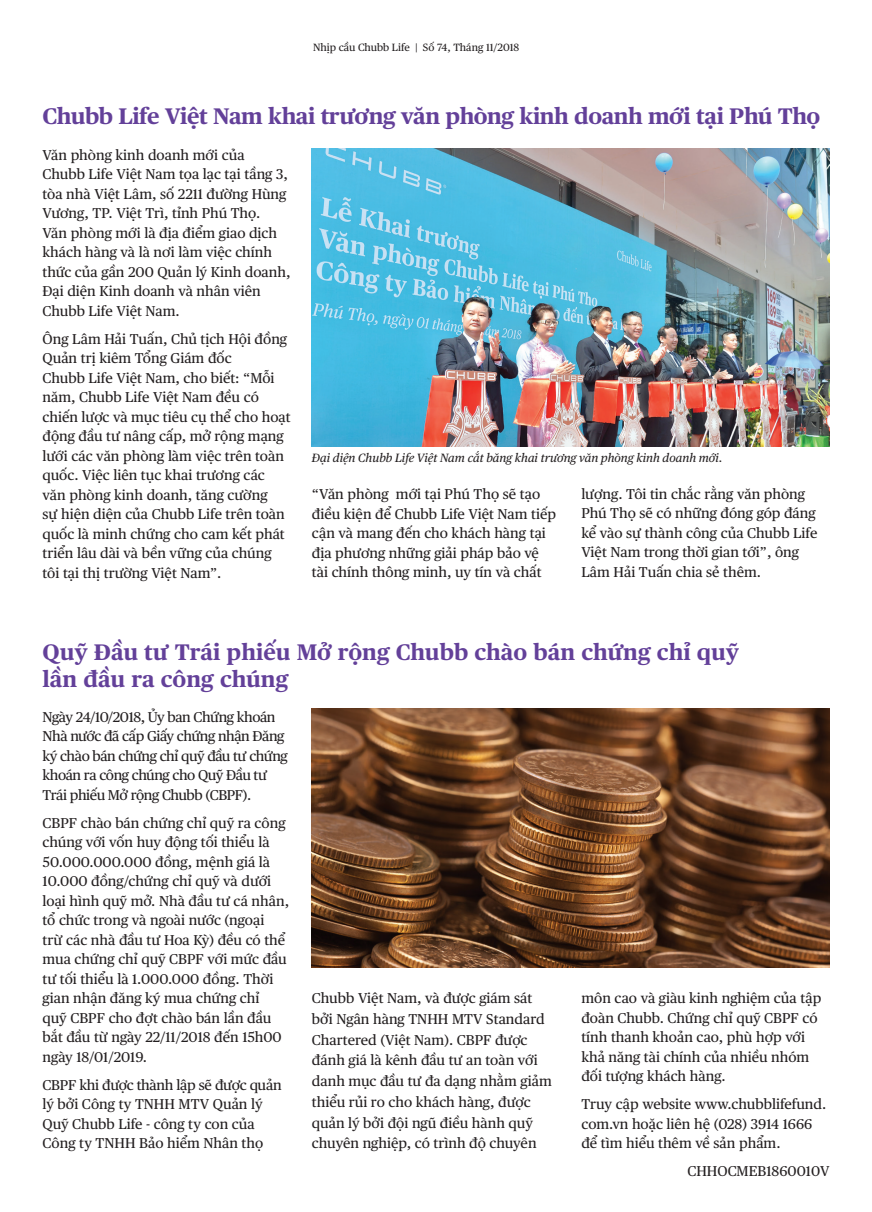
<style>
.page{position:relative;width:872px;height:1212px;background:#fff}
.page>*{position:absolute;margin:0;border:0;box-sizing:border-box;transform-origin:0 0}
.t1{font:700 22.5px/27px "Chubb Publico Text VN";letter-spacing:-.015em;color:#634099}
.t2{font:14.25px/19.5px "Chubb Publico Text VN";color:#231f20}
.t3{font:14.25px/19.5px "Chubb Publico Text VN";letter-spacing:-.03em;color:#231f20}
.t4{font:italic 12px "Chubb Publico Text VN";color:#231f20}
.t5{font:10.5px "Chubb Publico Text VN";color:#231f20}
</style>
<div class="page">
<img style="left:311px;top:708px;width:518px;height:259px">
<img style="left:312px;top:149px;width:517px;height:297px">
<p class="t5" style="left:313px;top:39px;width:208px">Nhịp cầu Chubb Life | Số 74, Tháng 11/2018</p>
<h1 class="t1" style="left:43px;top:101px;width:779px">Chubb Life Việt Nam khai trương văn phòng kinh doanh mới tại Phú Thọ</h1>
<p class="t2" style="left:43px;top:144px;width:249px">Văn phòng kinh doanh mới của<br>Chubb Life Việt Nam tọa lạc tại tầng 3, tòa nhà Việt Lâm, số 2211 đường Hùng<br>Vương, TP. Việt Trì, tỉnh Phú Thọ.<br>Văn phòng mới là địa điểm giao dịch khách hàng và là nơi làm việc chính thức của gần 200 Quản lý Kinh doanh,<br>Đại diện Kinh doanh và nhân viên<br>Chubb Life Việt Nam.</p>
<p class="t2" style="left:43px;top:328px;width:250px">Ông Lâm Hải Tuấn, Chủ tịch Hội đồng<br>Quản trị kiêm Tổng Giám đốc<br>Chubb Life Việt Nam, cho biết: “Mỗi năm, Chubb Life Việt Nam đều có chiến lược và mục tiêu cụ thể cho hoạt động đầu tư nâng cấp, mở rộng mạng lưới các văn phòng làm việc trên toàn quốc. Việc liên tục khai trương các văn phòng kinh doanh, tăng cường<br>sự hiện diện của Chubb Life trên toàn quốc là minh chứng cho cam kết phát triển lâu dài và bền vững của chúng tôi tại thị trường Việt Nam”.</p>
<p class="t4" style="left:312px;top:449px;width:412px">Đại diện Chubb Life Việt Nam cắt băng khai trương văn phòng kinh doanh mới.</p>
<p class="t2" style="left:312px;top:483px;width:246px">“Văn phòng mới tại Phú Thọ sẽ tạo điều kiện để Chubb Life Việt Nam tiếp cận và mang đến cho khách hàng tại địa phương những giải pháp bảo vệ tài chính thông minh, uy tín và chất</p>
<p class="t2" style="left:581px;top:483px;width:238px">lượng. Tôi tin chắc rằng văn phòng<br>Phú Thọ sẽ có những đóng góp đáng kể vào sự thành công của Chubb Life<br>Việt Nam trong thời gian tới”, ông<br>Lâm Hải Tuấn chia sẻ thêm.</p>
<h1 class="t1" style="left:43px;top:637px;width:698px">Quỹ Đầu tư Trái phiếu Mở rộng Chubb chào bán chứng chỉ quỹ lần đầu ra công chúng</h1>
<p class="t3" style="left:43px;top:706px;width:247px">Ngày 24/10/2018, Ủy ban Chứng khoán Nhà nước đã cấp Giấy chứng nhận Đăng ký chào bán chứng chỉ quỹ đầu tư chứng khoán ra công chúng cho Quỹ Đầu tư Trái phiếu Mở rộng Chubb (CBPF).</p>
<p class="t2" style="left:43px;top:812px;width:248px">CBPF chào bán chứng chỉ quỹ ra công chúng với vốn huy động tối thiểu là<br>50.000.000.000 đồng, mệnh giá là<br>10.000 đồng/chứng chỉ quỹ và dưới loại hình quỹ mở. Nhà đầu tư cá nhân, tổ chức trong và ngoài nước (ngoại<br>trừ các nhà đầu tư Hoa Kỳ) đều có thể mua chứng chỉ quỹ CBPF với mức đầu tư tối thiểu là 1.000.000 đồng. Thời gian nhận đăng ký mua chứng chỉ<br>quỹ CBPF cho đợt chào bán lần đầu bắt đầu từ ngày 22/11/2018 đến 15h00 ngày 18/01/2019.</p>
<p class="t2" style="left:43px;top:1074px;width:241px">CBPF khi được thành lập sẽ được quản lý bởi Công ty TNHH MTV Quản lý<br>Quỹ Chubb Life - công ty con của<br>Công ty TNHH Bảo hiểm Nhân thọ</p>
<p class="t2" style="left:312px;top:987px;width:241px;line-height:20.7px">Chubb Việt Nam, và được giám sát bởi Ngân hàng TNHH MTV Standard<br>Chartered (Việt Nam). CBPF được đánh giá là kênh đầu tư an toàn với danh mục đầu tư đa dạng nhằm giảm thiểu rủi ro cho khách hàng, được quản lý bởi đội ngũ điều hành quỹ chuyên nghiệp, có trình độ chuyên</p>
<p class="t2" style="left:581px;top:988px;width:241px">môn cao và giàu kinh nghiệm của tập đoàn Chubb. Chứng chỉ quỹ CBPF có tính thanh khoản cao, phù hợp với khả năng tài chính của nhiều nhóm đối tượng khách hàng.</p>
<p class="t2" style="left:581px;top:1093px;width:246px">Truy cập website www.chubblifefund. com.vn hoặc liên hệ (028) 3914 1666 để tìm hiểu thêm về sản phẩm.</p>
<p class="t2" style="left:687px;top:1160px;width:144px">CHHOCMEB1860010V</p>
</div>
